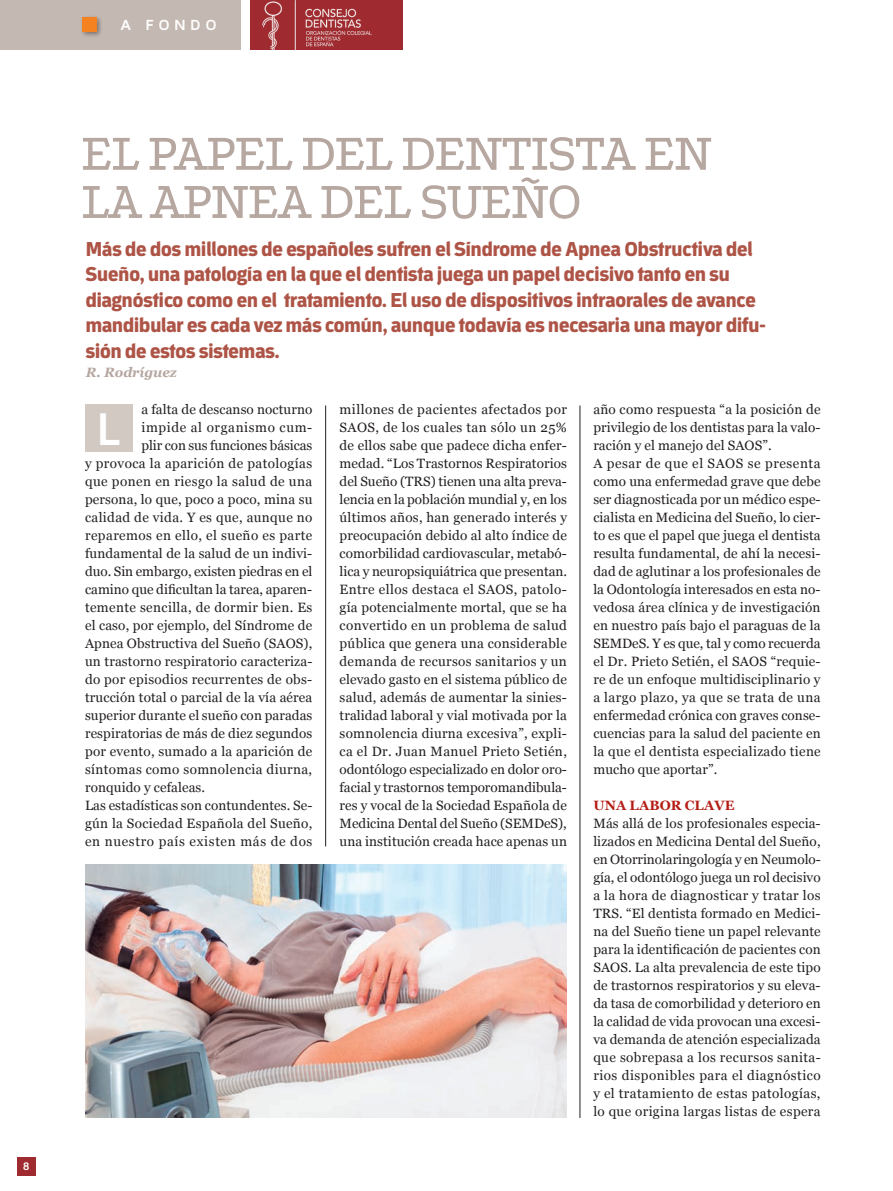
<style>
.page{position:relative;width:893px;height:1191px;background:#fff}
.page>*{position:absolute;margin:0;border:0;box-sizing:border-box;transform-origin:0 0}
.t1{font:54.15px/48.2px "Podkova";letter-spacing:-.05em;color:#b6a7a0}
.t2{font:800 44.85px "Avenir LT Std";color:#fff}
.t3{font:800 21px/25.5px "Republic";color:#ae5446}
.t4{font:700 15.15px "Maven Pro";letter-spacing:.29em;color:#fff}
.t5{font:13.5px/18px "Georgia";letter-spacing:.01em;color:#231f20;text-align:justify}
.t6{font:13.5px "Georgia";letter-spacing:.03em;color:#231f20}
.t7{font:13.5px "Georgia";letter-spacing:.035em;color:#231f20}
.t8{font:13.5px "Georgia";letter-spacing:.05em;color:#231f20}
.t9{font:13.5px "Georgia";letter-spacing:.045em;color:#231f20}
.t10{font:700 13.5px "Georgia";letter-spacing:.01em;color:#b41d15}
.t11{font:italic 700 13.5px "Georgia";color:#b6a7a0}
.t12{font:700 11.4px "Maven Pro";color:#fff}
</style>
<div class="page">
<div style="left:17px;top:1157px;width:19px;height:19px;background:#9f2b30"></div>
<div style="left:0;top:0;width:240px;height:49px;background:#c4b8b2"></div>
<div style="left:80px;top:15px;width:24px;height:23px;background:#231f20;opacity:.5"></div>
<div style="left:83px;top:18px;width:14px;height:14px;background:#f58220"></div>
<hr style="left:580px;top:405px;width:1px;height:713px;background:#231f20">
<hr style="left:325px;top:405px;width:1px;height:441px;background:#231f20">
<div style="left:86px;top:404px;width:47px;height:47px;background:#d2c9c3"></div>
<img style="left:250px;top:0;width:152px;height:49px">
<img style="left:86px;top:865px;width:481px;height:253px">
<p class="t12" style="left:23px;top:1158px;width:8px">8</p>
<p class="t4" style="left:120px;top:15px;width:98px">A FONDO</p>
<h1 class="t1" style="left:80px;top:130px;width:634px">EL PAPEL DEL DENTISTA EN<br>LA APNEA DEL SUEÑO</h1>
<p class="t3" style="left:86px;top:235px;width:682px">Más de dos millones de españoles sufren el Síndrome de Apnea Obstructiva del Sueño, una patología en la que el dentista juega un papel decisivo tanto en su diagnóstico como en el tratamiento. El uso de dispositivos intraorales de avance mandibular es cada vez más común, aunque todavía es necesaria una mayor difu&shy;sión de estos sistemas.</p>
<p class="t11" style="left:86px;top:363px;width:93px">R. Rodríguez</p>
<p class="t5" style="left:340px;top:400px;width:229px">millones de pacientes afectados por SAOS, de los cuales tan sólo un 25% de ellos sabe que padece dicha enfer&shy;medad. “Los Trastornos Respiratorios del Sueño (TRS) tienen una alta preva&shy;lencia en la población mundial y, en los últimos años, han generado interés y preocupación debido al alto índice de comorbilidad cardiovascular, metabó&shy;lica y neuropsiquiátrica que presentan.<br>Entre ellos destaca el SAOS, patolo&shy;gía potencialmente mortal, que se ha convertido en un problema de salud pública que genera una considerable demanda de recursos sanitarios y un elevado gasto en el sistema público de salud, además de aumentar la sinies&shy;tralidad laboral y vial motivada por la somnolencia diurna excesiva”, expli&shy;ca el Dr. Juan Manuel Prieto Setién, odontólogo especializado en dolor oro&shy;facial y trastornos temporomandibula&shy;res y vocal de la Sociedad Española de Medicina Dental del Sueño (SEMDeS), una institución creada hace apenas un</p>
<p class="t5" style="left:593px;top:400px;width:229px;text-align:left">año como respuesta “a la posición de privilegio de los dentistas para la valo&shy;ración y el manejo del SAOS”.<br>A pesar de que el SAOS se presenta como una enfermedad grave que debe ser diagnosticada por un médico espe&shy;cialista en Medicina del Sueño, lo cier&shy;to es que el papel que juega el dentista resulta fundamental, de ahí la necesi&shy;dad de aglutinar a los profesionales de la Odontología interesados en esta no&shy;vedosa área clínica y de investigación en nuestro país bajo el paraguas de la SEMDeS. Y es que, tal y como recuerda el Dr. Prieto Setién, el SAOS “requie&shy;re de un enfoque multidisciplinario y a largo plazo, ya que se trata de una enfermedad crónica con graves conse&shy;cuencias para la salud del paciente en la que el dentista especializado tiene mucho que aportar”.</p>
<p class="t5" style="left:141px;top:400px;width:172px">a falta de descanso nocturno</p>
<p class="t9" style="left:141px;top:417px;width:172px">impide al organismo cum-</p>
<p class="t5" style="left:141px;top:436px;width:172px">plir con sus funciones básicas</p>
<p class="t6" style="left:85px;top:453px;width:229px">y provoca la aparición de patologías</p>
<p class="t7" style="left:85px;top:471px;width:229px">que ponen en riesgo la salud de una</p>
<p class="t5" style="left:85px;top:490px;width:229px">persona, lo que, poco a poco, mina su</p>
<p class="t5" style="left:85px;top:508px;width:229px">calidad de vida. Y es que, aunque no</p>
<p class="t6" style="left:85px;top:525px;width:229px">reparemos en ello, el sueño es parte</p>
<p class="t5" style="left:85px;top:544px;width:229px">fundamental de la salud de un indivi-</p>
<p class="t5" style="left:85px;top:562px;width:229px">duo. Sin embargo, existen piedras en el</p>
<p class="t5" style="left:85px;top:580px;width:229px">camino que dificultan la tarea, aparen-</p>
<p class="t6" style="left:85px;top:597px;width:229px">temente sencilla, de dormir bien. Es</p>
<p class="t5" style="left:85px;top:616px;width:229px">el caso, por ejemplo, del Síndrome de</p>
<p class="t5" style="left:85px;top:634px;width:229px">Apnea Obstructiva del Sueño (SAOS),</p>
<p class="t5" style="left:85px;top:652px;width:229px">un trastorno respiratorio caracteriza-</p>
<p class="t5" style="left:85px;top:670px;width:229px">do por episodios recurrentes de obs-</p>
<p class="t5" style="left:85px;top:688px;width:229px">trucción total o parcial de la vía aérea</p>
<p class="t5" style="left:85px;top:706px;width:229px">superior durante el sueño con paradas</p>
<p class="t5" style="left:85px;top:724px;width:229px">respiratorias de más de diez segundos</p>
<p class="t5" style="left:85px;top:742px;width:229px">por evento, sumado a la aparición de</p>
<p class="t5" style="left:85px;top:760px;width:229px">síntomas como somnolencia diurna,</p>
<p class="t5" style="left:85px;top:778px;width:122px">ronquido y cefaleas.</p>
<p class="t5" style="left:85px;top:796px;width:229px">Las estadísticas son contundentes. Se-</p>
<p class="t5" style="left:85px;top:814px;width:229px">gún la Sociedad Española del Sueño,</p>
<p class="t8" style="left:85px;top:831px;width:229px">en nuestro país existen más de dos</p>
<h2 class="t2" style="left:97px;top:402px;width:25px">l</h2>
<p class="t10" style="left:593px;top:795px;width:143px">UNA LABOR CLAVE</p>
<p class="t5" style="left:593px;top:814px;width:229px">Más allá de los profesionales especia&shy;lizados en Medicina Dental del Sueño, en Otorrinolaringología y en Neumolo&shy;gía, el odontólogo juega un rol decisivo a la hora de diagnosticar y tratar los TRS. “El dentista formado en Medici&shy;na del Sueño tiene un papel relevante para la identificación de pacientes con SAOS. La alta prevalencia de este tipo de trastornos respiratorios y su eleva&shy;da tasa de comorbilidad y deterioro en la calidad de vida provocan una excesi&shy;va demanda de atención especializada que sobrepasa a los recursos sanita&shy;rios disponibles para el diagnóstico y el tratamiento de estas patologías, lo que origina largas listas de espera</p>
</div>
